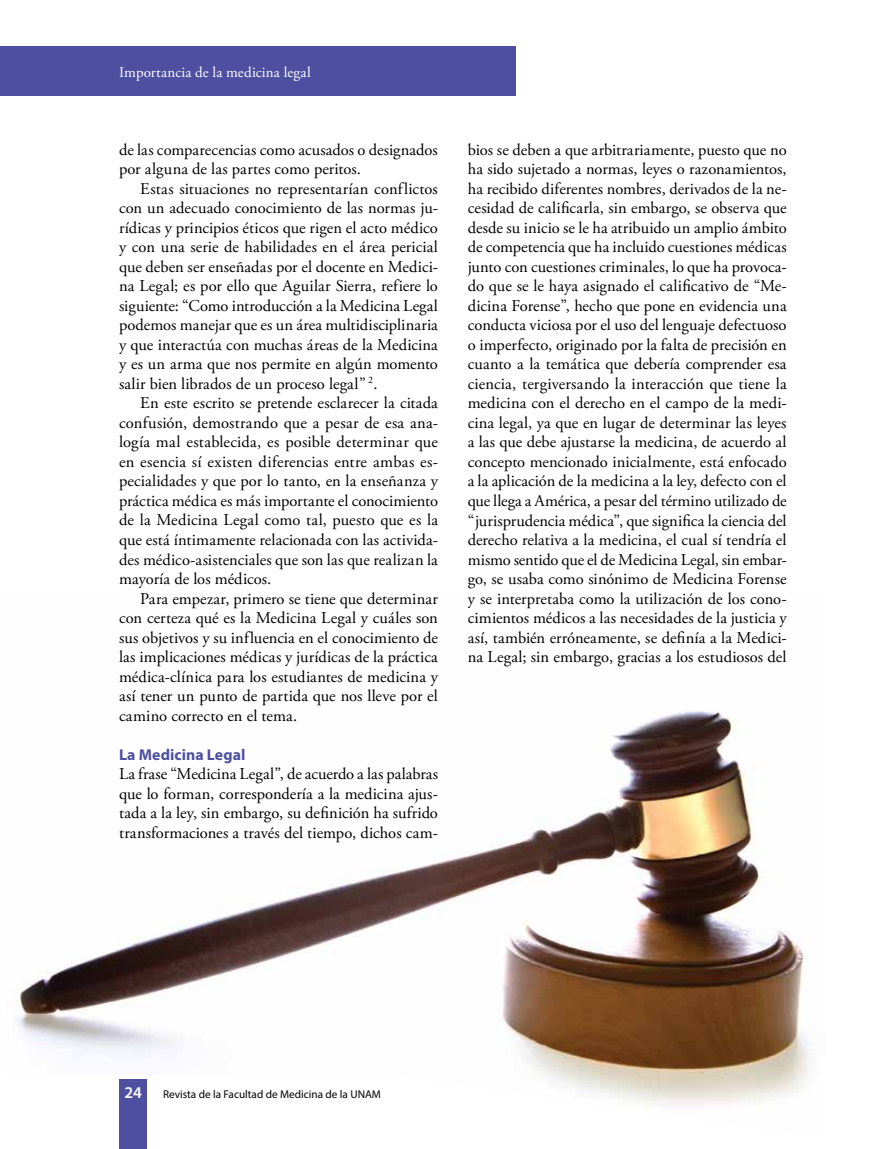
<style>
.page{position:relative;width:893px;height:1149px;background:#fff}
.page>*{position:absolute;margin:0;border:0;box-sizing:border-box;transform-origin:0 0}
.t1{font:16.5px/19.5px "Adobe Garamond Pro";color:#000;text-align:justify}
.t2{font:600 16.5px "Myriad Pro";color:#fff}
.t3{font:700 15.75px "Myriad Pro";letter-spacing:.005em;color:#4e4fa1}
.t4{font:15px "Adobe Garamond Pro";letter-spacing:.01em;color:#fff}
.t5{font:11.25px "Myriad Pro";color:#000}
</style>
<div class="page">
<div style="left:0;top:47px;width:516px;height:49px;background:#4e4fa1"></div>
<div style="left:119px;top:1079px;width:28px;height:69px;background:#4e4fa1"></div>
<img style="left:16px;top:711px;width:793px;height:395px">
<p class="t4" style="left:119px;top:63px;width:193px">Importancia de la medicina legal</p>
<p class="t1" style="left:119px;top:140px;width:320px">de las comparecencias como acusados o designados por alguna de las partes como peritos.</p>
<p class="t1" style="left:119px;top:179px;width:321px;text-indent:21px">Estas situaciones no representarían conflictos con un adecuado conocimiento de las normas ju&shy;rídicas y principios éticos que rigen el acto médico y con una serie de habilidades en el área pericial que deben ser enseñadas por el docente en Medici&shy;na Legal; es por ello que Aguilar Sierra, refiere lo siguiente: “Como introducción a la Medicina Legal podemos manejar que es un área multidisciplinaria y que interactúa con muchas áreas de la Medicina y es un arma que nos permite en algún momento salir bien librados de un proceso legal” <sup>2</sup>.</p>
<p class="t1" style="left:119px;top:394px;width:321px;text-indent:21px">En este escrito se pretende esclarecer la citada confusión, demostrando que a pesar de esa ana&shy;logía mal establecida, es posible determinar que en esencia sí existen diferencias entre ambas es&shy;pecialidades y que por lo tanto, en la enseñanza y práctica médica es más importante el conocimiento de la Medicina Legal como tal, puesto que es la que está íntimamente relacionada con las activida&shy;des médico-asistenciales que son las que realizan la mayoría de los médicos.</p>
<p class="t1" style="left:119px;top:589px;width:321px;text-indent:21px">Para empezar, primero se tiene que determinar con certeza qué es la Medicina Legal y cuáles son sus objetivos y su influencia en el conocimiento de las implicaciones médicas y jurídicas de la práctica médica-clínica para los estudiantes de medicina y así tener un punto de partida que nos lleve por el camino correcto en el tema.</p>
<p class="t3" style="left:119px;top:743px;width:128px">La Medicina Legal</p>
<p class="t1" style="left:119px;top:764px;width:320px">La frase “Medicina Legal”, de acuerdo a las palabras que lo forman, correspondería a la medicina ajus&shy;tada a la ley, sin embargo, su definición ha sufrido transformaciones a través del tiempo, dichos cam-</p>
<p class="t1" style="left:468px;top:140px;width:321px">bios se deben a que arbitrariamente, puesto que no ha sido sujetado a normas, leyes o razonamientos, ha recibido diferentes nombres, derivados de la ne&shy;cesidad de calificarla, sin embargo, se observa que desde su inicio se le ha atribuido un amplio ámbito de competencia que ha incluido cuestiones médicas junto con cuestiones criminales, lo que ha provoca&shy;do que se le haya asignado el calificativo de “Me&shy;dicina Forense”, hecho que pone en evidencia una conducta viciosa por el uso del lenguaje defectuoso o imperfecto, originado por la falta de precisión en cuanto a la temática que debería comprender esa ciencia, tergiversando la interacción que tiene la medicina con el derecho en el campo de la medi&shy;cina legal, ya que en lugar de determinar las leyes a las que debe ajustarse la medicina, de acuerdo al concepto mencionado inicialmente, está enfocado a la aplicación de la medicina a la ley, defecto con el que llega a América, a pesar del término utilizado de “jurisprudencia médica”, que significa la ciencia del derecho relativa a la medicina, el cual sí tendría el mismo sentido que el de Medicina Legal, sin embar&shy;go, se usaba como sinónimo de Medicina Forense y se interpretaba como la utilización de los cono&shy;cimientos médicos a las necesidades de la justicia y así, también erróneamente, se definía a la Medici&shy;na Legal; sin embargo, gracias a los estudiosos del</p>
<p class="t2" style="left:116px;top:1081px;width:28px">2424</p>
<p class="t5" style="left:163px;top:1086px;width:219px">Revista de la Facultad de Medicina de la UNAM</p>
</div>
